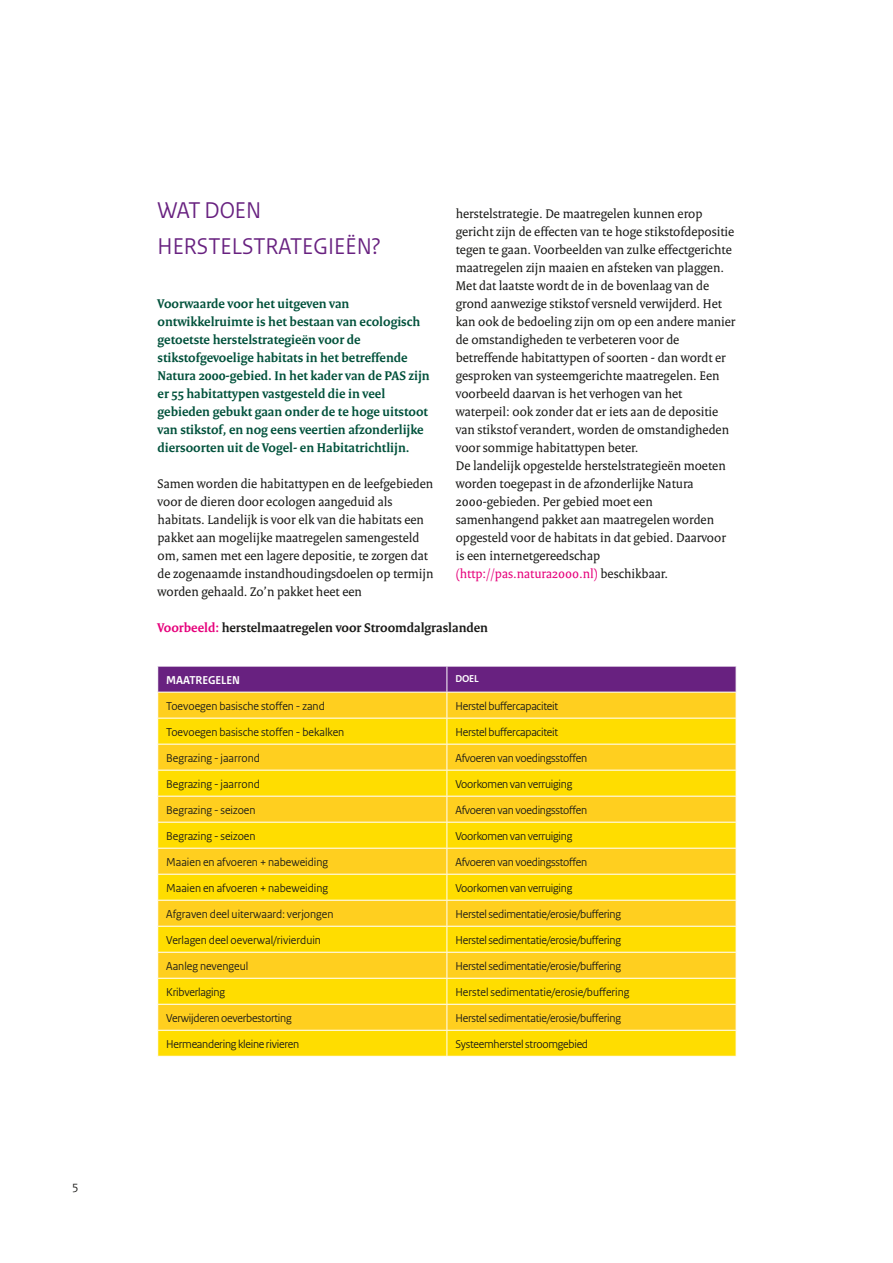
<style>
.page{position:relative;width:893px;height:1263px;background:#fff}
.page>*{position:absolute;margin:0;border:0;box-sizing:border-box;transform-origin:0 0}
.t1{font:24px/36px "Rijksoverheid Sans";color:#682180}
.t2{font:13.5px/18px "Rijksoverheid Serif";color:#1a1a18}
.t3{font:700 13.5px/18px "Rijksoverheid Serif";color:#00513b}
.t4{font:700 13.5px "Rijksoverheid Serif";color:#1a1a18}
.t5{font:12.75px "Rijksoverheid Sans";color:#1a1a18}
.t6{font:12px "Rijksoverheid Sans";letter-spacing:-.02em;color:#1a1a18}
.t7{font:12px "Rijksoverheid Sans";color:#1a1a18}
.t8{font:700 12px "Rijksoverheid Sans";color:#fff}
.t9{font:700 10.5px "Rijksoverheid Sans";color:#fff}
.s1{color:#e6007b}
</style>
<div class="page">
<svg style="left:157px;top:666px;width:580px;height:390px;background:#f5cc21"></svg>
<p class="t5" style="left:72px;top:1178px;width:8px">5</p>
<h1 class="t1" style="left:158px;top:192px;width:225px">WAT DOEN<br>HERSTELSTRATEGIEËN?</h1>
<p class="t3" style="left:158px;top:294px;width:274px">Voorwaarde voor het uitgeven van ontwikkelruimte is het bestaan van ecologisch getoetste herstelstrategieën voor de stikstofgevoelige habitats in het betreffende Natura 2000-gebied. In het kader van de PAS zijn er 55 habitattypen vastgesteld die in veel gebieden gebukt gaan onder de te hoge uitstoot van stikstof, en nog eens veertien afzonderlijke diersoorten uit de Vogel- en Habitatrichtlijn.</p>
<p class="t2" style="left:158px;top:474px;width:277px">Samen worden die habitattypen en de leefgebieden voor de dieren door ecologen aangeduid als habitats. Landelijk is voor elk van die habitats een pakket aan mogelijke maatregelen samengesteld om, samen met een lagere depositie, te zorgen dat de zogenaamde instandhoudingsdoelen op termijn worden gehaald. Zo’n pakket heet een</p>
<p class="t2" style="left:456px;top:204px;width:281px">herstelstrategie. De maatregelen kunnen erop gericht zijn de effecten van te hoge stikstofdepositie tegen te gaan. Voorbeelden van zulke effectgerichte maatregelen zijn maaien en afsteken van plaggen.<br>Met dat laatste wordt de in de bovenlaag van de grond aanwezige stikstof versneld verwijderd. Het kan ook de bedoeling zijn om op een andere manier de omstandigheden te verbeteren voor de betreffende habitattypen of soorten - dan wordt er gesproken van systeemgerichte maatregelen. Een voorbeeld daarvan is het verhogen van het waterpeil: ook zonder dat er iets aan de depositie van stikstof verandert, worden de omstandigheden voor sommige habitattypen beter.<br>De landelijk opgestelde herstelstrategieën moeten worden toegepast in de afzonderlijke Natura 2000-gebieden. Per gebied moet een samenhangend pakket aan maatregelen worden opgesteld voor de habitats in dat gebied. Daarvoor is een internetgereedschap <span class="s1">(http://pas.natura2000.nl)</span> beschikbaar.</p>
<p class="t4" style="left:157px;top:619px;width:332px"><span class="s1">Voorbeeld:</span> herstelmaatregelen voor Stroomdalgraslanden</p>
<p class="t8" style="left:166px;top:673px;width:75px">MAATREGELEN</p>
<p class="t9" style="left:455px;top:673px;width:25px">DOEL</p>
<p class="t7" style="left:166px;top:699px;width:160px">Toevoegen basische stoffen - zand</p>
<p class="t6" style="left:455px;top:699px;width:104px">Herstel buffercapaciteit</p>
<p class="t7" style="left:166px;top:725px;width:180px">Toevoegen basische stoffen - bekalken</p>
<p class="t6" style="left:455px;top:725px;width:104px">Herstel buffercapaciteit</p>
<p class="t7" style="left:166px;top:751px;width:95px">Begrazing - jaarrond</p>
<p class="t6" style="left:455px;top:751px;width:133px">Afvoeren van voedingsstoffen</p>
<p class="t7" style="left:166px;top:777px;width:95px">Begrazing - jaarrond</p>
<p class="t6" style="left:455px;top:777px;width:118px">Voorkomen van verruiging</p>
<p class="t7" style="left:166px;top:803px;width:91px">Begrazing - seizoen</p>
<p class="t6" style="left:455px;top:803px;width:133px">Afvoeren van voedingsstoffen</p>
<p class="t7" style="left:166px;top:829px;width:91px">Begrazing - seizoen</p>
<p class="t6" style="left:455px;top:829px;width:118px">Voorkomen van verruiging</p>
<p class="t7" style="left:166px;top:855px;width:164px">Maaien en afvoeren + nabeweiding</p>
<p class="t6" style="left:455px;top:855px;width:133px">Afvoeren van voedingsstoffen</p>
<p class="t7" style="left:166px;top:881px;width:164px">Maaien en afvoeren + nabeweiding</p>
<p class="t6" style="left:455px;top:881px;width:118px">Voorkomen van verruiging</p>
<p class="t7" style="left:166px;top:907px;width:169px">Afgraven deel uiterwaard: verjongen</p>
<p class="t6" style="left:455px;top:907px;width:167px">Herstel sedimentatie/erosie/buffering</p>
<p class="t7" style="left:166px;top:933px;width:156px">Verlagen deel oeverwal/rivierduin</p>
<p class="t6" style="left:455px;top:933px;width:167px">Herstel sedimentatie/erosie/buffering</p>
<p class="t7" style="left:166px;top:959px;width:84px">Aanleg nevengeul</p>
<p class="t6" style="left:455px;top:959px;width:167px">Herstel sedimentatie/erosie/buffering</p>
<p class="t6" style="left:166px;top:985px;width:60px">Kribverlaging</p>
<p class="t7" style="left:455px;top:985px;width:176px">Herstel sedimentatie/erosie/buffering</p>
<p class="t6" style="left:166px;top:1011px;width:127px">Verwijderen oeverbestorting</p>
<p class="t6" style="left:455px;top:1011px;width:167px">Herstel sedimentatie/erosie/buffering</p>
<p class="t6" style="left:166px;top:1037px;width:135px">Hermeandering kleine rivieren</p>
<p class="t6" style="left:455px;top:1037px;width:134px">Systeemherstel stroomgebied</p>
</div>
